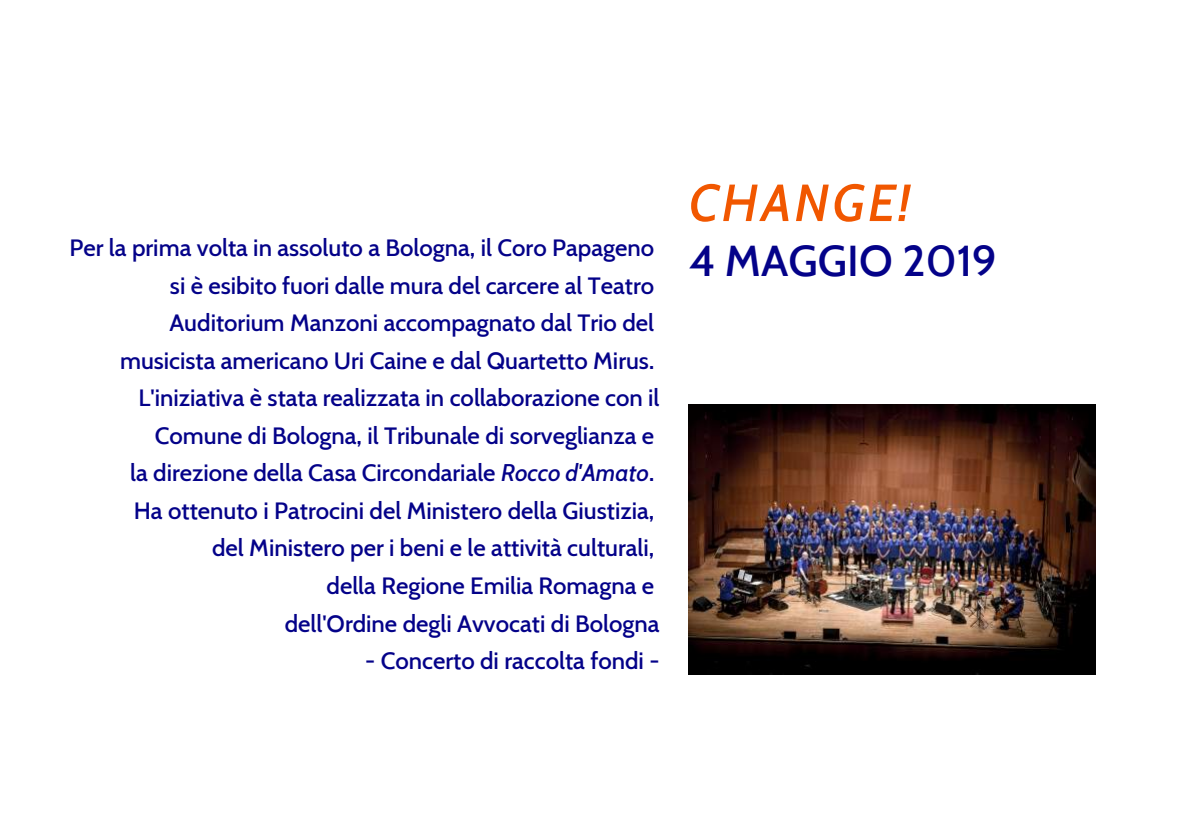
<style>
.page{position:relative;width:1191px;height:839px;background:#fff}
.page>*{position:absolute;margin:0;border:0;box-sizing:border-box;transform-origin:0 0}
.t1{font:italic 500 52px "Cabin";letter-spacing:.06em;color:#f15700}
.t2{font:500 44px "Cabin";color:#040289}
.t3{font:500 24px/37.6px "Cabin";color:#040289;text-align:right}
.s1{font-style:italic}
</style>
<div class="page">
<img style="left:689px;top:404px;width:407px;height:270px">
<p class="t3" style="left:70px;top:228px;width:592px">Per la prima volta in assoluto a Bologna, il Coro Papageno si è esibito fuori dalle mura del carcere al Teatro Auditorium Manzoni accompagnato dal Trio del<br>musicista americano Uri Caine e dal Quartetto Mirus.<br>L'iniziativa è stata realizzata in collaborazione con il Comune di Bologna, il Tribunale di sorveglianza e<br>la direzione della Casa Circondariale <span class="s1">Rocco d'Amato</span>.<br>Ha ottenuto i Patrocini del Ministero della Giustizia,<br>del Ministero per i beni e le attività culturali,<br>della Regione Emilia Romagna e<br>dell'Ordine degli Avvocati di Bologna</p>
<p class="t3" style="left:365px;top:641px;width:296px">- Concerto di raccolta fondi -</p>
<h1 class="t1" style="left:689px;top:171px;width:222px">CHANGE!</h1>
<h2 class="t2" style="left:689px;top:233px;width:309px">4 MAGGIO 2019</h2>
</div>
